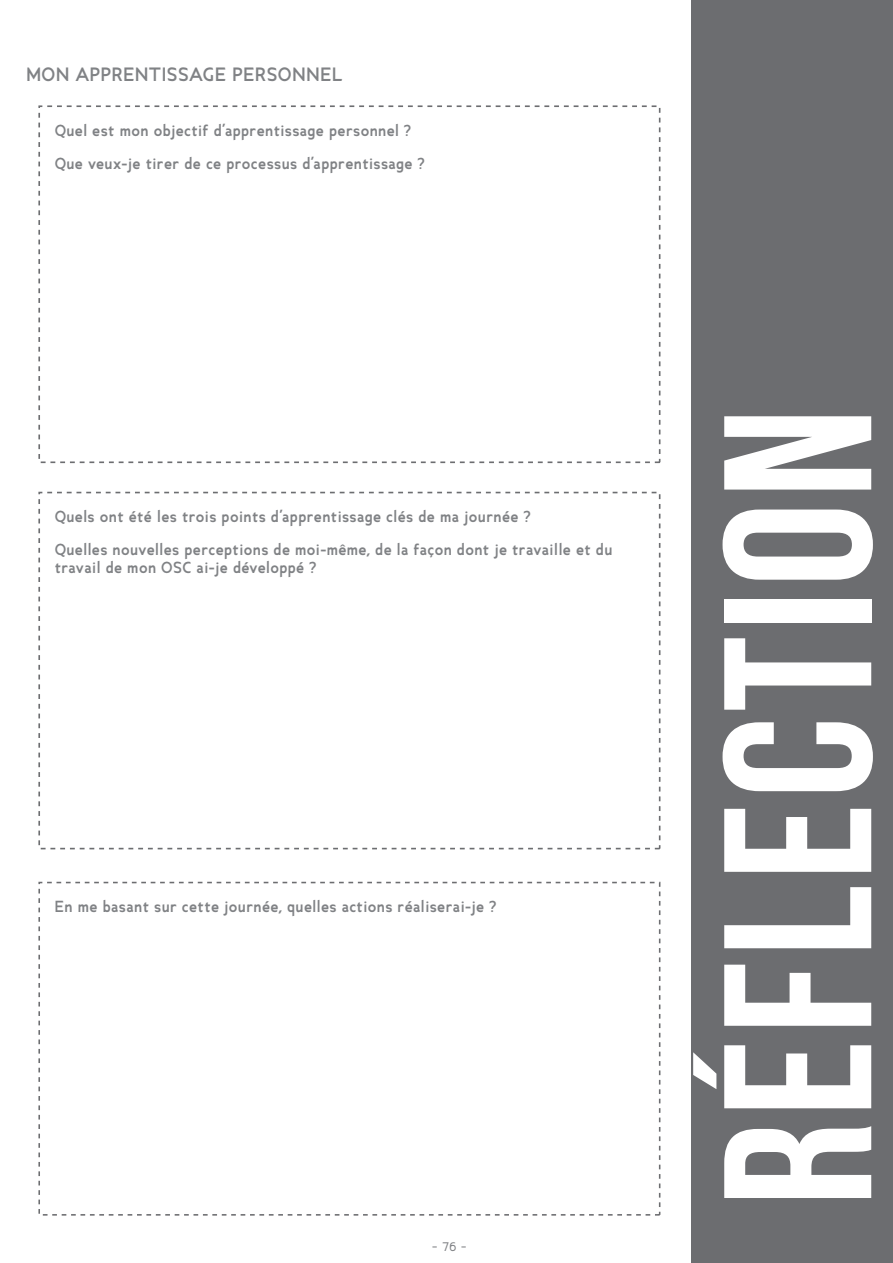
<style>
.page{position:relative;width:893px;height:1263px;background:#fff}
.page>*{position:absolute;margin:0;border:0;box-sizing:border-box;transform-origin:0 0}
.t1{font:210px "Bebas Neue";letter-spacing:.025em;color:#fff}
.t2{font:700 18px "Ancillary";letter-spacing:.025em;color:#808285}
.t3{font:700 15px/18px "Ancillary";letter-spacing:.025em;color:#808285}
.t4{font:13.5px "Ancillary";color:#808285}
</style>
<div class="page">
<div style="left:691px;top:0;width:202px;height:1263px;background:#6c6d70"></div>
<div style="left:38px;top:105px;width:622px;height:358px;border:2px dashed #6c6d70"></div>
<div style="left:38px;top:492px;width:622px;height:357px;border:2px dashed #6c6d70"></div>
<div style="left:38px;top:882px;width:622px;height:333px;border:2px dashed #6c6d70"></div>
<p class="t2" style="left:27px;top:63px;width:318px">MON APPRENTISSAGE PERSONNEL</p>
<p class="t3" style="left:55px;top:121px;width:358px">Quel est mon objectif d’apprentissage personnel ?</p>
<p class="t3" style="left:55px;top:154px;width:371px">Que veux-je tirer de ce processus d’apprentissage ?</p>
<p class="t3" style="left:55px;top:508px;width:477px">Quels ont été les trois points d’apprentissage clés de ma journée ?</p>
<p class="t3" style="left:55px;top:541px;width:559px">Quelles nouvelles perceptions de moi-même, de la façon dont je travaille et du travail de mon OSC ai-je développé ?</p>
<p class="t3" style="left:55px;top:898px;width:443px">En me basant sur cette journée, quelles actions réaliserai-je ?</p>
<p class="t4" style="left:432px;top:1237px;width:36px">- 76 -</p>
<h1 class="t1" style="left:683px;top:1206px;width:800px;rotate:-90deg">Réflection</h1>
</div>
